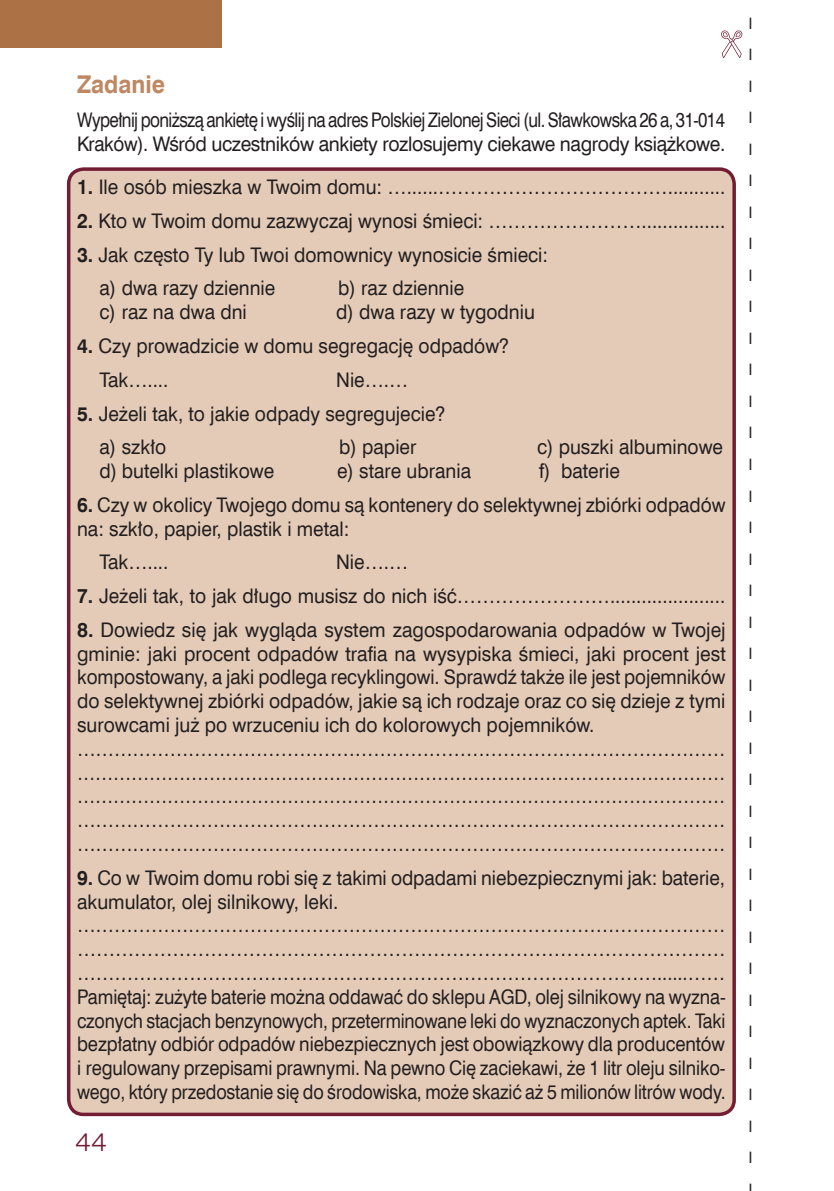
<style>
.page{position:relative;width:834px;height:1191px;background:#fff}
.page>*{position:absolute;margin:0;border:0;box-sizing:border-box;transform-origin:0 0}
.t1{font:24.5px "Swis 721 EU Bold";color:#bd8862;scale:.95 1}
.t2{font:24.5px "Swis 721 Lt Ex EU";color:#721d33}
.t3{font:20.12px/23.8px "Swis 721 EU Normal";color:#231f20;scale:.94 1}
.t4{font:20.12px/23.8px "Swis 721 EU Normal";color:#231f20;scale:.96 1}
.t5{font:20.12px/33.8px "Swis 721 EU Normal";color:#231f20;scale:.95 1}
.t6{font:20.12px/23.8px "Swis 721 EU Normal";letter-spacing:-.035em;color:#231f20;scale:.85 1}
.t7{font:15.75px/31.5px "Arial";color:#231f20;text-align:justify;scale:.95 1}
.s1{font-family:"Swis 721 EU Bold"}
</style>
<div class="page">
<div style="left:0;top:0;width:222px;height:48px;background:#ad7146"></div>
<div style="left:69px;top:169px;width:665px;height:945px;background:#e4cbb7;border-radius:15px"></div>
<div style="left:67px;top:167px;width:668px;height:949px;border:4px solid #721d33;border-radius:15px"></div>
<svg style="left:721px;top:30px;width:21px;height:28px"></svg>
<p class="t1" style="left:77px;top:69px;width:94px">Zadanie</p>
<p class="t6" style="left:77px;top:108px;width:764px">Wypełnij poniższą ankietę i wyślij na adres Polskiej Zielonej Sieci (ul. Sławkowska 26 a, 31-014<br>Kraków). Wśród uczestników ankiety rozlosujemy ciekawe nagrody książkowe.</p>
<p class="t5" style="left:77px;top:171px;width:683px"><span class="s1">1.</span> Ile osób mieszka w Twoim domu: …......………………………………...........</p>
<p class="t5" style="left:77px;top:205px;width:683px"><span class="s1">2.</span> Kto w Twoim domu zazwyczaj wynosi śmieci: ……………………................</p>
<p class="t5" style="left:99px;top:238px;width:474px;text-indent:-22px"><span class="s1">3.</span> Jak często Ty lub Twoi domownicy wynosicie śmieci: a) dwa razy dziennie</p>
<p class="t5" style="left:338px;top:272px;width:134px">b) raz dziennie</p>
<p class="t5" style="left:99px;top:296px;width:157px">c) raz na dwa dni</p>
<p class="t5" style="left:336px;top:296px;width:211px">d) dwa razy w tygodniu</p>
<p class="t5" style="left:99px;top:330px;width:433px;text-indent:-22px"><span class="s1">4.</span> Czy prowadzicie w domu segregację odpadów?<br>Tak…....</p>
<p class="t5" style="left:336px;top:363px;width:77px">Nie….…</p>
<p class="t5" style="left:99px;top:397px;width:366px;text-indent:-22px"><span class="s1">5.</span> Jeżeli tak, to jakie odpady segregujecie? a) szkło</p>
<p class="t5" style="left:339px;top:431px;width:83px">b) papier</p>
<p class="t5" style="left:537px;top:431px;width:197px">c) puszki albuminowe</p>
<p class="t5" style="left:99px;top:454px;width:185px">d) butelki plastikowe</p>
<p class="t5" style="left:337px;top:454px;width:142px">e) stare ubrania</p>
<p class="t5" style="left:539px;top:454px;width:86px">f) baterie</p>
<p class="t3" style="left:77px;top:493px;width:691px"><span class="s1">6.</span> Czy w okolicy Twojego domu są kontenery do selektywnej zbiórki odpadów na: szkło, papier, plastik i metal:</p>
<p class="t5" style="left:99px;top:546px;width:74px">Tak…....</p>
<p class="t5" style="left:336px;top:546px;width:77px">Nie….…</p>
<p class="t5" style="left:77px;top:579px;width:683px"><span class="s1">7.</span> Jeżeli tak, to jak długo musisz do nich iść……………………......................</p>
<p class="t4" style="left:77px;top:618px;width:677px"><span class="s1">8.</span> Dowiedz się jak wygląda system zagospodarowania odpadów w Twojej gminie: jaki procent odpadów trafia na wysypiska śmieci, jaki procent jest kompostowany, a jaki podlega recyklingowi. Sprawdź także ile jest pojemników do selektywnej zbiórki odpadów, jakie są ich rodzaje oraz co się dzieje z tymi surowcami już po wrzuceniu ich do kolorowych pojemników. …………………………………………………………………………………………… ……………………………………………………………………………………………… ……………………………………………………………………………………………… …………………………………………………………………………………………… ……………………………………………………………………………………………</p>
<p class="t3" style="left:77px;top:866px;width:691px"><span class="s1">9.</span> Co w Twoim domu robi się z takimi odpadami niebezpiecznymi jak: baterie, akumulator, olej silnikowy, leki. …………………………………………………………………………………………… ………………………………………………………………………………………… …………………………………………………………………………………......…… Pamiętaj: zużyte baterie można oddawać do sklepu AGD, olej silnikowy na wyzna&shy;czonych stacjach benzynowych, przeterminowane leki do wyznaczonych aptek. Taki bezpłatny odbiór odpadów niebezpiecznych jest obowiązkowy dla producentów i regulowany przepisami prawnymi. Na pewno Cię zaciekawi, że 1 litr oleju silniko&shy;wego, który przedostanie się do środowiska, może skazić aż 5 milionów litrów wody.</p>
<p class="t2" style="left:75px;top:1128px;width:33px">44</p>
<p class="t7" style="left:748px;top:7px;width:6px">I I I I I I I I I I I I I I I I I I I I I I I I I I I I I I I I I I I I I I</p>
</div>
